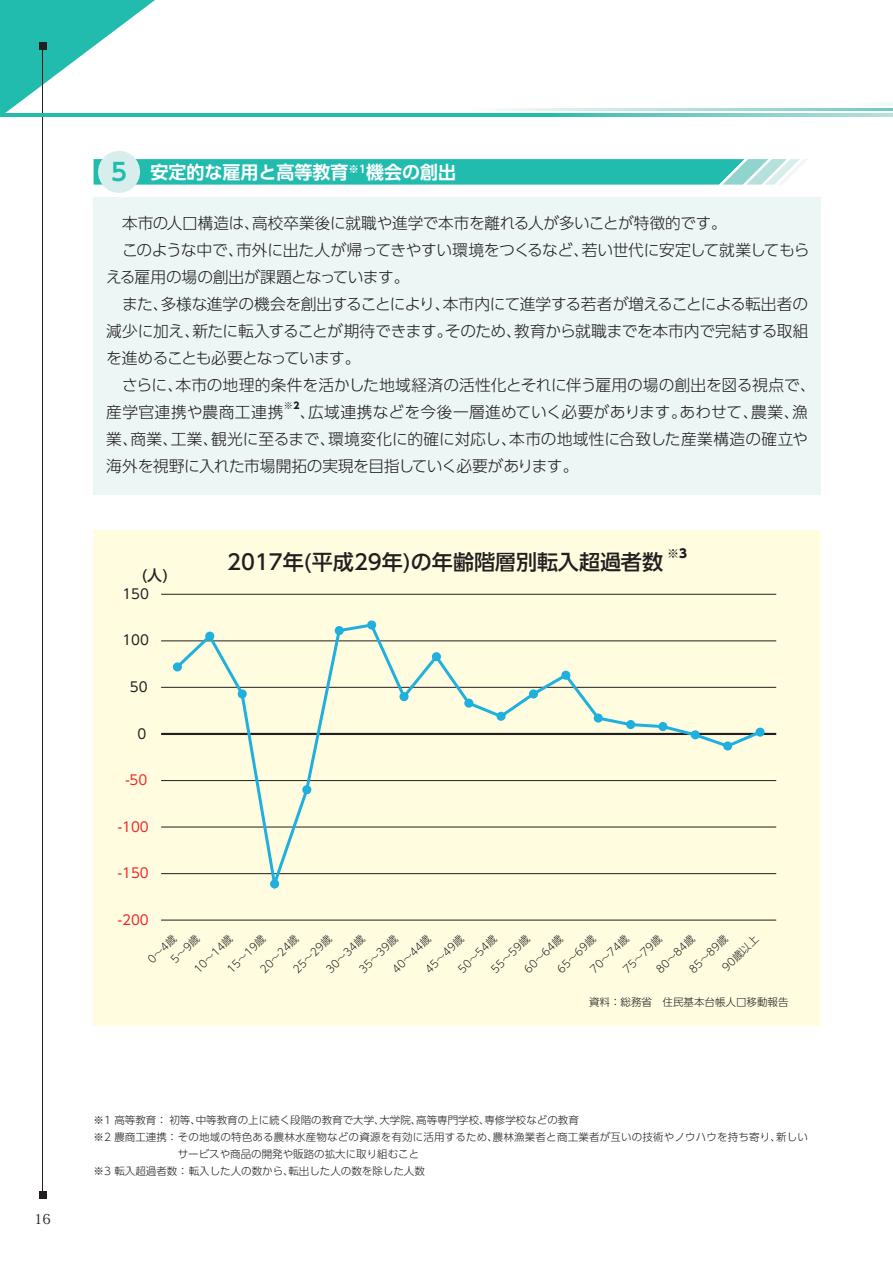
<style>
.page{position:relative;width:893px;height:1263px;background:#fff}
.page>*{position:absolute;margin:0;border:0;box-sizing:border-box;transform-origin:0 0}
.t1{font:500 21px "UD Shin Go Pro";color:#231f20}
.t2{font:700 18px "UD Shin Go Pro De";color:#fff}
.t3{font:300 15.75px/27px "UD Shin Go Pro";letter-spacing:-.02em;color:#231f20;text-align:justify}
.t4{font:300 15.75px "UD Shin Go Pro";letter-spacing:-.05em;color:#231f20}
.t5{font:300 15.75px "UD Shin Go Pro";letter-spacing:.02em;color:#231f20}
.t6{font:500 15px "UD Shin Go Pro";color:#231f20}
.t7{font:13.8px "Koz Min Pr 6 N";color:#231f20}
.t8{font:13.5px "UD Shin Go Pro";color:#ee2a29}
.t9{font:13.5px "UD Shin Go Pro";color:#231f20}
.t10{font:500 12px "UD Shin Go Pro";color:#231f20}
.t11{font:300 10.5px/16.4px "UD Shin Go Pro";color:#231f20}
.t12{font:9.15px "Koz Go Pr 6 N";color:#231f20}
.s1{font-size:24px;color:#22bcaf}
.s2{font-family:"UD Shin Go Pro";font-weight:800}
.s3{font-weight:800}
</style>
<div class="page">
<svg style="left:0;top:0;width:155px;height:114px"></svg>
<hr style="left:42px;top:46px;width:1px;height:1150px;background:#231f20">
<div style="left:39px;top:43px;width:7px;height:7px;background:#231f20"></div>
<div style="left:39px;top:1192px;width:7px;height:7px;background:#231f20"></div>
<svg style="left:0;top:114px;width:893px;height:3px;background:#43c2b7"></svg>
<svg style="left:494px;top:108px;width:399px;height:3px"></svg>
<hr style="left:850px;top:102px;width:43px;height:3px;background:#f7fbfb">
<div style="left:94px;top:197px;width:727px;height:298px;background:#ebf6f5"></div>
<svg style="left:94px;top:159px;width:713px;height:26px;background:#38c2b6"></svg>
<div style="left:98px;top:151px;width:42px;height:42px;background:#d8eeec;border-radius:50%"></div>
<div style="left:94px;top:530px;width:727px;height:496px;background:#fffce0"></div>
<hr style="left:161px;top:920px;width:615px;height:1px;background:#231f20">
<hr style="left:161px;top:873px;width:615px;height:1px;background:#231f20">
<hr style="left:161px;top:827px;width:615px;height:1px;background:#231f20">
<hr style="left:161px;top:780px;width:615px;height:1px;background:#231f20">
<hr style="left:161px;top:687px;width:615px;height:1px;background:#231f20">
<hr style="left:161px;top:641px;width:615px;height:1px;background:#231f20">
<hr style="left:161px;top:594px;width:615px;height:1px;background:#231f20">
<hr style="left:161px;top:733px;width:615px;height:2px;background:#231f20">
<svg style="left:173px;top:624px;width:591px;height:266px"></svg>
<div style="left:174px;top:663px;width:7px;height:8px;background:#1fb0dd;border-radius:50%"></div>
<div style="left:173px;top:662px;width:9px;height:9px;border:2px solid #1fb0dd;border-radius:50%"></div>
<div style="left:206px;top:632px;width:8px;height:8px;background:#1fb0dd;border-radius:50%"></div>
<div style="left:205px;top:632px;width:9px;height:9px;border:2px solid #1fb0dd;border-radius:50%"></div>
<div style="left:238px;top:690px;width:8px;height:8px;background:#1fb0dd;border-radius:50%"></div>
<div style="left:238px;top:689px;width:9px;height:9px;border:2px solid #1fb0dd;border-radius:50%"></div>
<div style="left:271px;top:880px;width:7px;height:8px;background:#1fb0dd;border-radius:50%"></div>
<div style="left:270px;top:879px;width:9px;height:9px;border:2px solid #1fb0dd;border-radius:50%"></div>
<div style="left:303px;top:786px;width:8px;height:7px;background:#1fb0dd;border-radius:50%"></div>
<div style="left:302px;top:785px;width:9px;height:9px;border:2px solid #1fb0dd;border-radius:50%"></div>
<div style="left:335px;top:627px;width:8px;height:7px;background:#1fb0dd;border-radius:50%"></div>
<div style="left:335px;top:626px;width:9px;height:9px;border:2px solid #1fb0dd;border-radius:50%"></div>
<div style="left:368px;top:621px;width:7px;height:8px;background:#1fb0dd;border-radius:50%"></div>
<div style="left:367px;top:620px;width:9px;height:9px;border:2px solid #1fb0dd;border-radius:50%"></div>
<div style="left:400px;top:693px;width:8px;height:7px;background:#1fb0dd;border-radius:50%"></div>
<div style="left:399px;top:692px;width:10px;height:9px;border:2px solid #1fb0dd;border-radius:50%"></div>
<div style="left:433px;top:653px;width:7px;height:7px;background:#1fb0dd;border-radius:50%"></div>
<div style="left:432px;top:652px;width:9px;height:9px;border:2px solid #1fb0dd;border-radius:50%"></div>
<div style="left:465px;top:699px;width:8px;height:8px;background:#1fb0dd;border-radius:50%"></div>
<div style="left:464px;top:699px;width:9px;height:9px;border:2px solid #1fb0dd;border-radius:50%"></div>
<div style="left:497px;top:712px;width:8px;height:8px;background:#1fb0dd;border-radius:50%"></div>
<div style="left:496px;top:712px;width:10px;height:9px;border:2px solid #1fb0dd;border-radius:50%"></div>
<div style="left:530px;top:690px;width:7px;height:8px;background:#1fb0dd;border-radius:50%"></div>
<div style="left:529px;top:689px;width:9px;height:9px;border:2px solid #1fb0dd;border-radius:50%"></div>
<div style="left:562px;top:671px;width:8px;height:8px;background:#1fb0dd;border-radius:50%"></div>
<div style="left:561px;top:671px;width:9px;height:9px;border:2px solid #1fb0dd;border-radius:50%"></div>
<div style="left:594px;top:714px;width:8px;height:8px;background:#1fb0dd;border-radius:50%"></div>
<div style="left:594px;top:713px;width:9px;height:10px;border:2px solid #1fb0dd;border-radius:50%"></div>
<div style="left:627px;top:721px;width:7px;height:7px;background:#1fb0dd;border-radius:50%"></div>
<div style="left:626px;top:720px;width:9px;height:9px;border:2px solid #1fb0dd;border-radius:50%"></div>
<div style="left:659px;top:723px;width:8px;height:7px;background:#1fb0dd;border-radius:50%"></div>
<div style="left:658px;top:722px;width:9px;height:9px;border:2px solid #1fb0dd;border-radius:50%"></div>
<div style="left:691px;top:731px;width:8px;height:8px;background:#1fb0dd;border-radius:50%"></div>
<div style="left:691px;top:730px;width:9px;height:9px;border:2px solid #1fb0dd;border-radius:50%"></div>
<div style="left:724px;top:742px;width:7px;height:8px;background:#1fb0dd;border-radius:50%"></div>
<div style="left:723px;top:741px;width:9px;height:9px;border:2px solid #1fb0dd;border-radius:50%"></div>
<div style="left:756px;top:728px;width:8px;height:8px;background:#1fb0dd;border-radius:50%"></div>
<div style="left:756px;top:727px;width:9px;height:10px;border:2px solid #1fb0dd;border-radius:50%"></div>
<p class="t7" style="left:34px;top:1211px;width:18px">16</p>
<p class="t2" style="left:111px;top:158px;width:346px"><span class="s1">5</span> 安定的な雇用と高等教育<sup>※</sup><sup>1</sup>機会の創出</p>
<p class="t3" style="left:122px;top:209px;width:606px">本市の人口構造は、高校卒業後に就職や進学で本市を離れる人が多いことが特徴的です。</p>
<p class="t3" style="left:122px;top:236px;width:689px">このような中で、市外に出た人が帰ってきやすい環境をつくるなど、若い世代に安定して就業してもら</p>
<p class="t3" style="left:106px;top:263px;width:305px">える雇用の場の創出が課題となっています。</p>
<p class="t3" style="left:122px;top:290px;width:687px">また、多様な進学の機会を創出することにより、本市内にて進学する若者が増えることによる転出者の</p>
<p class="t3" style="left:106px;top:317px;width:704px">減少に加え、新たに転入することが期待できます。そのため、教育から就職までを本市内で完結する取組</p>
<p class="t4" style="left:106px;top:346px;width:256px">を進めることも必要となっています。</p>
<p class="t3" style="left:122px;top:371px;width:695px">さらに、本市の地理的条件を活かした地域経済の活性化とそれに伴う雇用の場の創出を図る視点で、</p>
<p class="t5" style="left:106px;top:400px;width:179px">産学官連携や農商工連携</p>
<p class="t12" style="left:284px;top:400px;width:17px">※<span class="s2">2</span></p>
<p class="t3" style="left:106px;top:398px;width:703px;text-indent:194px">、広域連携などを今後一層進めていく必要があります。あわせて、農業、漁業、商業、工業、観光に至るまで、環境変化に的確に対応し、本市の地域性に合致した産業構造の確立や海外を視野に入れた市場開拓の実現を目指していく必要があります。</p>
<p class="t6" style="left:142px;top:563px;width:28px">(人)</p>
<p class="t9" style="left:122px;top:583px;width:28px">150</p>
<p class="t9" style="left:122px;top:629px;width:28px">100</p>
<p class="t9" style="left:130px;top:676px;width:19px">50</p>
<p class="t9" style="left:137px;top:722px;width:10px">0</p>
<p class="t8" style="left:125px;top:769px;width:24px">-50</p>
<p class="t8" style="left:118px;top:816px;width:32px">-100</p>
<p class="t8" style="left:118px;top:862px;width:32px">-150</p>
<p class="t8" style="left:118px;top:909px;width:32px">-200</p>
<p class="t1" style="left:227px;top:544px;width:437px">2017年(平成29年)の年齢階層別転入超過者数</p>
<p class="t10" style="left:667px;top:544px;width:21px">※<span class="s3">3</span></p>
<p class="t11" style="left:155px;top:944px;width:36px;text-indent:-16px;rotate:-45deg">0～4歳<br>5～9歳</p>
<p class="t11" style="left:190px;top:965px;width:50px;rotate:-45deg">10～14歳</p>
<p class="t11" style="left:223px;top:965px;width:50px;rotate:-45deg">15～19歳</p>
<p class="t11" style="left:256px;top:965px;width:50px;rotate:-45deg">20～24歳</p>
<p class="t11" style="left:289px;top:965px;width:50px;rotate:-45deg">25～29歳</p>
<p class="t11" style="left:322px;top:965px;width:50px;rotate:-45deg">30～34歳</p>
<p class="t11" style="left:355px;top:965px;width:50px;rotate:-45deg">35～39歳</p>
<p class="t11" style="left:388px;top:965px;width:50px;rotate:-45deg">40～44歳</p>
<p class="t11" style="left:421px;top:965px;width:50px;rotate:-45deg">45～49歳</p>
<p class="t11" style="left:454px;top:965px;width:50px;rotate:-45deg">50～54歳</p>
<p class="t11" style="left:487px;top:965px;width:50px;rotate:-45deg">55～59歳</p>
<p class="t11" style="left:520px;top:965px;width:50px;rotate:-45deg">60～64歳</p>
<p class="t11" style="left:553px;top:965px;width:50px;rotate:-45deg">65～69歳</p>
<p class="t11" style="left:586px;top:965px;width:50px;rotate:-45deg">70～74歳</p>
<p class="t11" style="left:619px;top:965px;width:50px;rotate:-45deg">75～79歳</p>
<p class="t11" style="left:652px;top:965px;width:50px;rotate:-45deg">80～84歳</p>
<p class="t11" style="left:701px;top:946px;width:47px;line-height:21.6px;text-indent:-25px;rotate:-45deg">85～89歳<br>90歳以上</p>
<p class="t11" style="left:589px;top:994px;width:201px">資料：総務省　住民基本台帳人口移動報告</p>
<p class="t11" style="left:94px;top:1111px;width:487px">※1 高等教育：初等、中等教育の上に続く段階の教育で大学、大学院、高等専門学校、専修学校などの教育</p>
<p class="t11" style="left:94px;top:1128px;width:716px">※2 農商工連携：その地域の特色ある農林水産物などの資源を有効に活用するため、農林漁業者と商工業者が互いの技術やノウハウを持ち寄り、新しい</p>
<p class="t11" style="left:178px;top:1145px;width:243px">サービスや商品の開発や販路の拡大に取り組むこと</p>
<p class="t11" style="left:94px;top:1162px;width:333px">※3 転入超過者数：転入した人の数から、転出した人の数を除した人数</p>
</div>
